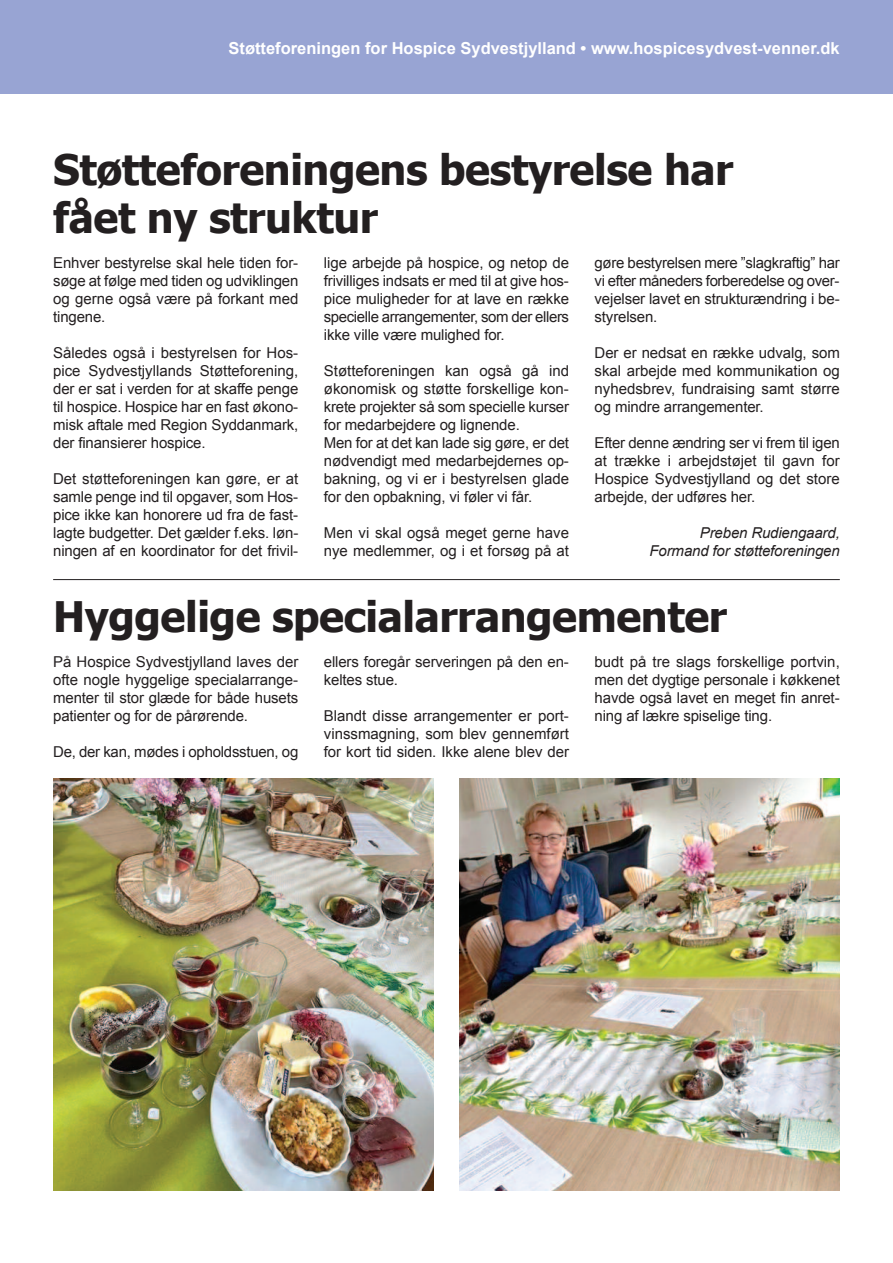
<style>
.page{position:relative;width:893px;height:1263px;background:#fff}
.page>*{position:absolute;margin:0;border:0;box-sizing:border-box;transform-origin:0 0}
.t1{font:700 42px/48px "Tahoma";letter-spacing:-.01em;color:#231f20}
.t2{font:700 16.5px "Arial";color:#fff}
.t3{font:15px/18px "Arial";letter-spacing:-.01em;color:#231f20;text-align:justify}
.t4{font:italic 15px/18px "Arial";letter-spacing:-.01em;color:#231f20;text-align:right}
</style>
<div class="page">
<div style="left:0;top:0;width:893px;height:94px;background:#98a4d3"></div>
<img style="left:53px;top:778px;width:381px;height:413px">
<img style="left:459px;top:778px;width:381px;height:413px">
<hr style="left:53px;top:579px;width:787px;height:1px;background:#231f20">
<p class="t2" style="left:229px;top:39px;width:613px">Støtteforeningen for Hospice Sydvestjylland • www.hospicesydvest-venner.dk</p>
<h1 class="t1" style="left:53px;top:145px;width:682px">Støtteforeningens bestyrelse har fået ny struktur</h1>
<p class="t3" style="left:53px;top:253px;width:247px">Enhver bestyrelse skal hele tiden for&shy;søge at følge med tiden og udviklingen og gerne også være på forkant med tingene.</p>
<p class="t3" style="left:53px;top:343px;width:247px">Således også i bestyrelsen for Hos&shy;pice Sydvestjyllands Støtteforening, der er sat i verden for at skaffe penge til hospice. Hospice har en fast økono&shy;misk aftale med Region Syddanmark, der finansierer hospice.</p>
<p class="t3" style="left:53px;top:469px;width:247px">Det støtteforeningen kan gøre, er at samle penge ind til opgaver, som Hos&shy;pice ikke kan honorere ud fra de fast&shy;lagte budgetter. Det gælder f.eks. løn&shy;ningen af en koordinator for det frivil-</p>
<p class="t3" style="left:324px;top:253px;width:247px">lige arbejde på hospice, og netop de frivilliges indsats er med til at give hos&shy;pice muligheder for at lave en række specielle arrangementer, som der ellers ikke ville være mulighed for.</p>
<p class="t3" style="left:324px;top:361px;width:247px;text-align:left">Støtteforeningen kan også gå ind økonomisk og støtte forskellige kon&shy;krete projekter så som specielle kurser for medarbejdere og lignende.<br>Men for at det kan lade sig gøre, er det nødvendigt med medarbejdernes op&shy;bakning, og vi er i bestyrelsen glade for den opbakning, vi føler vi får.</p>
<p class="t3" style="left:324px;top:523px;width:247px">Men vi skal også meget gerne have nye medlemmer, og i et forsøg på at</p>
<p class="t3" style="left:595px;top:253px;width:247px">gøre bestyrelsen mere ”slagkraftig” har vi efter måneders forberedelse og over&shy;vejelser lavet en strukturændring i be&shy;styrelsen.</p>
<p class="t3" style="left:595px;top:343px;width:247px">Der er nedsat en række udvalg, som skal arbejde med kommunikation og nyhedsbrev, fundraising samt større og mindre arrangementer.</p>
<p class="t3" style="left:595px;top:433px;width:247px">Efter denne ændring ser vi frem til igen at trække i arbejdstøjet til gavn for Hospice Sydvestjylland og det store arbejde, der udføres her.</p>
<p class="t4" style="left:650px;top:523px;width:192px">Preben Rudiengaard,<br>Formand for støtteforeningen</p>
<h1 class="t1" style="left:53px;top:591px;width:676px">Hyggelige specialarrangementer</h1>
<p class="t3" style="left:53px;top:653px;width:247px">På Hospice Sydvestjylland laves der ofte nogle hyggelige specialarrange&shy;menter til stor glæde for både husets patienter og for de pårørende.</p>
<p class="t3" style="left:53px;top:743px;width:247px">De, der kan, mødes i opholdsstuen, og</p>
<p class="t3" style="left:324px;top:653px;width:247px">ellers foregår serveringen på den en&shy;keltes stue.</p>
<p class="t3" style="left:324px;top:707px;width:247px">Blandt disse arrangementer er port&shy;vinssmagning, som blev gennemført for kort tid siden. Ikke alene blev der</p>
<p class="t3" style="left:595px;top:653px;width:247px">budt på tre slags forskellige portvin, men det dygtige personale i køkkenet havde også lavet en meget fin anret&shy;ning af lækre spiselige ting.</p>
</div>
